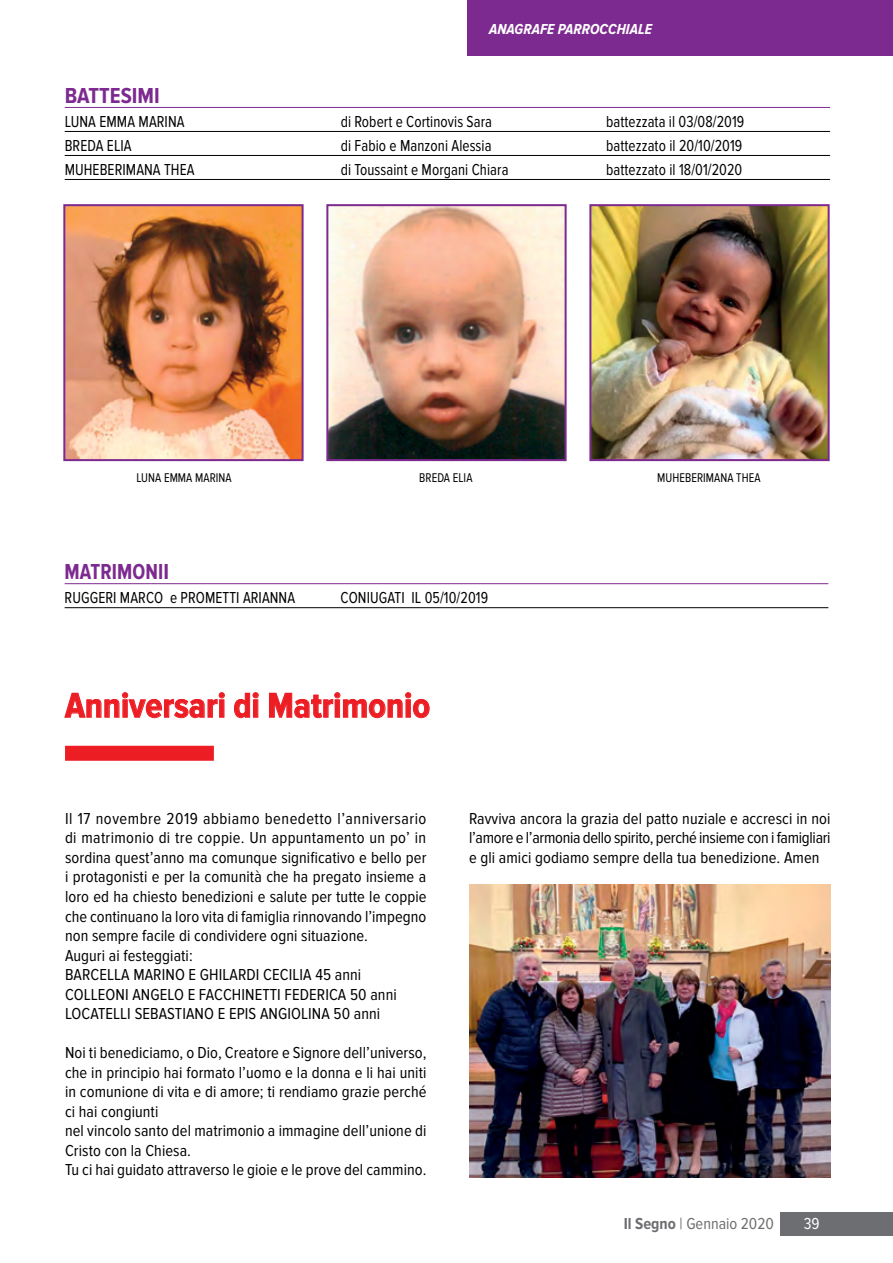
<style>
.page{position:relative;width:893px;height:1263px;background:#fff}
.page>*{position:absolute;margin:0;border:0;box-sizing:border-box;transform-origin:0 0}
.t1{font:700 36px "Proxima Nova Cond";color:#ed1d24}
.t2{font:700 22.5px "Proxima Nova Cond";color:#7d2a90;scale:.92 1}
.t3{font:700 22.5px "Proxima Nova Cond";color:#7d2a90}
.t4{font:16.5px/19.5px "Proxima Nova Cond";letter-spacing:.005em;color:#000;text-align:justify}
.t5{font:16.5px "Proxima Nova Cond";letter-spacing:.005em;color:#000;scale:.92 1}
.t6{font:16.5px "Proxima Nova Cond";color:#6d6e71}
.t7{font:16.5px "Proxima Nova Cond";color:#fff}
.t8{font:italic 700 15px "Proxima Nova Cond";letter-spacing:.005em;color:#fff}
.t9{font:13.05px "Proxima Nova Cond";letter-spacing:.005em;color:#000;scale:.92 1}
.s1{font-weight:700}
</style>
<div class="page">
<div style="left:780px;top:1212px;width:113px;height:23px;background:#6d6e71"></div>
<hr style="left:65px;top:107px;width:765px;height:1px;background:#7d2a90">
<hr style="left:65px;top:131px;width:765px;height:1px;background:#000">
<hr style="left:65px;top:155px;width:765px;height:1px;background:#000">
<hr style="left:65px;top:179px;width:765px;height:1px;background:#000">
<img style="left:66px;top:207px;width:235px;height:251px">
<div style="left:63px;top:204px;width:241px;height:257px;border:2px solid #7d2a90"></div>
<img style="left:329px;top:207px;width:235px;height:251px">
<div style="left:326px;top:204px;width:241px;height:257px;border:2px solid #7d2a90"></div>
<img style="left:592px;top:207px;width:235px;height:251px">
<div style="left:589px;top:204px;width:241px;height:257px;border:2px solid #7d2a90"></div>
<div style="left:468px;top:0;width:425px;height:55px;background:#7d2a90"></div>
<svg style="left:64px;top:692px;width:161px;height:26px"></svg>
<svg style="left:234px;top:692px;width:25px;height:26px"></svg>
<svg style="left:269px;top:692px;width:161px;height:26px"></svg>
<div style="left:65px;top:746px;width:149px;height:15px;background:#ed1d24"></div>
<img style="left:469px;top:884px;width:361px;height:294px">
<hr style="left:65px;top:583px;width:763px;height:1px;background:#7d2a90">
<hr style="left:65px;top:607px;width:763px;height:1px;background:#000">
<p class="t8" style="left:489px;top:20px;width:165px">ANAGRAFE PARROCCHIALE</p>
<p class="t3" style="left:65px;top:83px;width:97px">BATTESIMI</p>
<p class="t5" style="left:65px;top:112px;width:132px">LUNA EMMA MARINA</p>
<p class="t5" style="left:341px;top:112px;width:166px">di Robert e Cortinovis Sara</p>
<p class="t5" style="left:606px;top:112px;width:152px">battezzata il 03/08/2019</p>
<p class="t5" style="left:65px;top:136px;width:74px">BREDA ELIA</p>
<p class="t5" style="left:341px;top:136px;width:165px">di Fabio e Manzoni Alessia</p>
<p class="t5" style="left:606px;top:136px;width:150px">battezzato il 20/10/2019</p>
<p class="t5" style="left:65px;top:160px;width:143px">MUHEBERIMANA THEA</p>
<p class="t5" style="left:341px;top:160px;width:184px">di Toussaint e Morgani Chiara</p>
<p class="t5" style="left:606px;top:160px;width:149px">battezzato il 18/01/2020</p>
<p class="t9" style="left:136px;top:471px;width:105px">LUNA EMMA MARINA</p>
<p class="t9" style="left:419px;top:471px;width:59px">BREDA ELIA</p>
<p class="t9" style="left:657px;top:471px;width:114px">MUHEBERIMANA THEA</p>
<p class="t2" style="left:65px;top:559px;width:115px">MATRIMONII</p>
<p class="t5" style="left:65px;top:588px;width:252px">RUGGERI MARCO e PROMETTI ARIANNA</p>
<p class="t5" style="left:341px;top:588px;width:162px">CONIUGATI IL 05/10/2019</p>
<p class="t1" style="left:65px;top:685px;width:367px">Anniversari di Matrimonio</p>
<p class="t4" style="left:65px;top:809px;width:363px">Il 17 novembre 2019 abbiamo benedetto l’anniversario di matrimonio di tre coppie. Un appuntamento un po’ in sordina quest’anno ma comunque significativo e bello per i protagonisti e per la comunità che ha pregato insieme a loro ed ha chiesto benedizioni e salute per tutte le coppie che continuano la loro vita di famiglia rinnovando l’impegno non sempre facile di condividere ogni situazione.</p>
<p class="t4" style="left:65px;top:946px;width:129px">Auguri ai festeggiati:</p>
<p class="t4" style="left:65px;top:965px;width:298px">BARCELLA MARINO E GHILARDI CECILIA 45 anni</p>
<p class="t4" style="left:65px;top:985px;width:333px">COLLEONI ANGELO E FACCHINETTI FEDERICA 50 anni</p>
<p class="t4" style="left:65px;top:1004px;width:317px">LOCATELLI SEBASTIANO E EPIS ANGIOLINA 50 anni</p>
<p class="t4" style="left:65px;top:1043px;width:363px">Noi ti benediciamo, o Dio, Creatore e Signore dell’universo, che in principio hai formato l’uomo e la donna e li hai uniti in comunione di vita e di amore; ti rendiamo grazie perché ci hai congiunti</p>
<p class="t4" style="left:65px;top:1121px;width:363px">nel vincolo santo del matrimonio a immagine dell’unione di<br>Cristo con la Chiesa.</p>
<p class="t4" style="left:65px;top:1160px;width:363px">Tu ci hai guidato attraverso le gioie e le prove del cammino.</p>
<p class="t4" style="left:469px;top:809px;width:363px">Ravviva ancora la grazia del patto nuziale e accresci in noi l’amore e l’armonia dello spirito, perché insieme con i famigliari e gli amici godiamo sempre della tua benedizione. Amen</p>
<p class="t6" style="left:624px;top:1214px;width:152px"><span class="s1">Il Segno</span> | Gennaio 2020</p>
<p class="t7" style="left:804px;top:1214px;width:17px">39</p>
</div>
